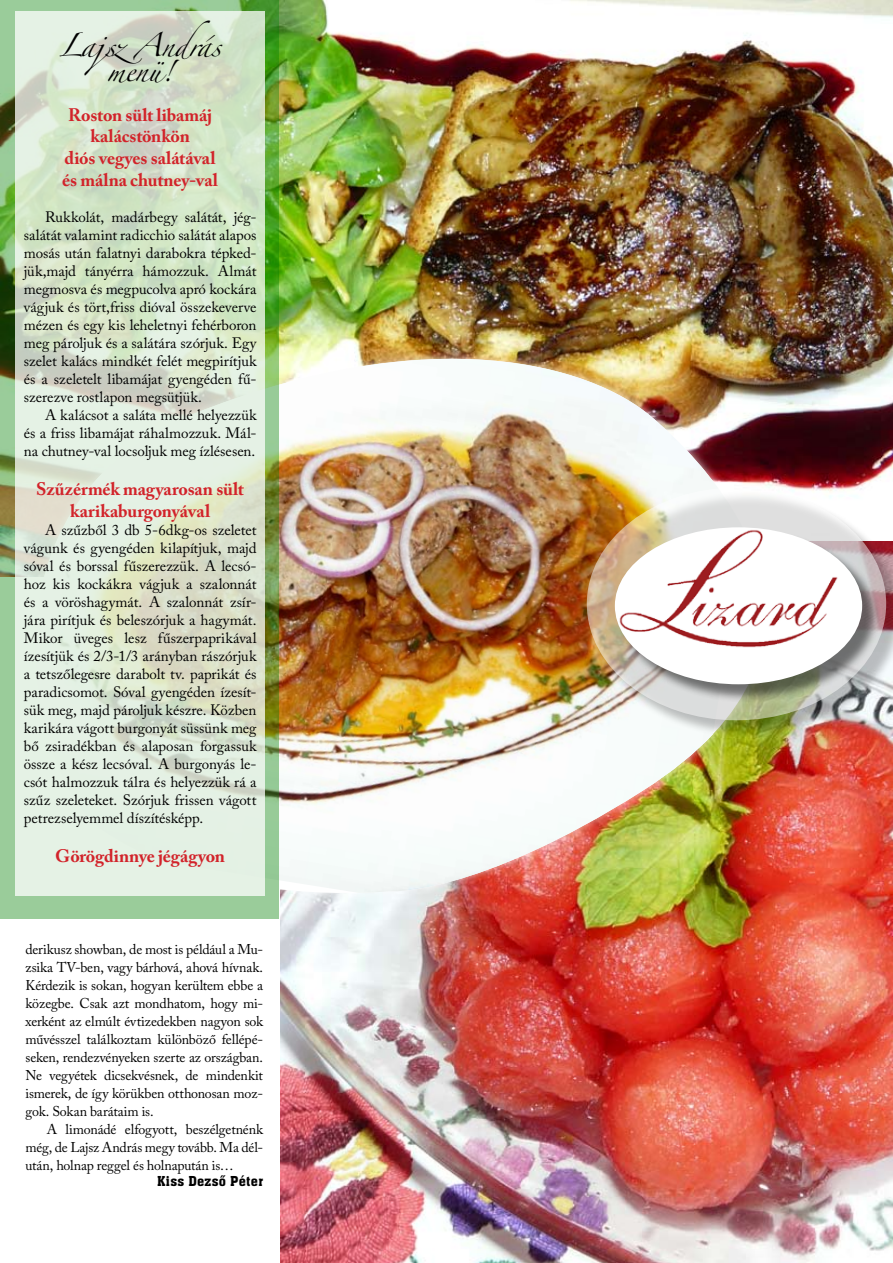
<style>
.page{position:relative;width:893px;height:1263px;background:#fff}
.page>*{position:absolute;margin:0;border:0;box-sizing:border-box;transform-origin:0 0}
.t1{font:21px/25.2px "Zapfino";letter-spacing:-.035em;color:#000;text-align:center}
.t2{font:700 18px/21.6px "Adobe Caslon Pro";letter-spacing:-.005em;color:#d2232a;text-align:center}
.t3{font:15px/18px "Adobe Caslon Pro";color:#000;text-align:justify}
.t4{font:14.1px/18px "Adobe Caslon Pro";letter-spacing:-.01em;color:#000;text-align:justify}
.t5{font:13.5px "Aachen PFL";letter-spacing:.025em;color:#000}
</style>
<div class="page">
<img style="left:279px;top:0;width:614px;height:478px">
<img style="left:281px;top:745px;width:612px;height:518px">
<img style="left:0;top:284px;width:817px;height:693px">
<img style="left:279px;top:320px;width:599px;height:589px">
<img style="left:279px;top:359px;width:466px;height:539px">
<div style="left:589px;top:490px;width:304px;height:255px;background:#000;opacity:.25"></div>
<svg style="left:587px;top:488px;width:299px;height:232px"></svg>
<div style="left:617px;top:530px;width:270px;height:179px;background:#000;opacity:.5"></div>
<div style="left:615px;top:527px;width:247px;height:157px;background:#fff;border-radius:50%"></div>
<img style="left:615px;top:526px;width:229px;height:128px">
<img style="left:0;top:0;width:279px;height:918px">
<svg style="left:16px;top:11px;width:249px;height:885px;background:#dbe7d3"></svg>
<h1 class="t1" style="left:59px;top:36px;width:164px">LajszAndrás menü!</h1>
<p class="t2" style="left:62px;top:104px;width:157px">Roston sült libamáj kalácstönkön<br>diós vegyes salátával és málna chutney-val</p>
<p class="t3" style="left:24px;top:207px;width:234px;text-indent:21px">Rukkolát, madárbegy salátát, jég&shy;salátát valamint radicchio salátát alapos mosás után falatnyi darabokra tépked&shy;jük,majd tányérra hámozzuk. Almát megmosva és megpucolva apró kockára vágjuk és tört,friss dióval összekeverve mézen és egy kis leheletnyi fehérboron meg pároljuk és a salátára szórjuk. Egy szelet kalács mindkét felét megpirítjuk és a szeletelt libamájat gyengéden fű&shy;szerezve rostlapon megsütjük.</p>
<p class="t3" style="left:24px;top:405px;width:234px;text-indent:21px">A kalácsot a saláta mellé helyezzük és a friss libamájat ráhalmozzuk. Mál&shy;na chutney-val locsoljuk meg ízlésesen.</p>
<p class="t2" style="left:36px;top:478px;width:209px">Szűzérmék magyarosan sült karikaburgonyával</p>
<p class="t3" style="left:24px;top:521px;width:234px;text-indent:21px">A szűzből 3 db 5-6dkg-os szeletet vágunk és gyengéden kilapítjuk, majd sóval és borssal fűszerezzük. A lecsó&shy;hoz kis kockákra vágjuk a szalonnát és a vöröshagymát. A szalonnát zsír&shy;jára pirítjuk és beleszórjuk a hagymát.<br>Mikor üveges lesz fűszerpaprikával ízesítjük és 2/3-1/3 arányban rászórjuk a tetszőlegesre darabolt tv. paprikát és paradicsomot. Sóval gyengéden ízesít&shy;sük meg, majd pároljuk készre. Közben karikára vágott burgonyát süssünk meg bő zsiradékban és alaposan forgassuk össze a kész lecsóval. A burgonyás le&shy;csót halmozzuk tálra és helyezzük rá a szűz szeleteket. Szórjuk frissen vágott petrezselyemmel díszítésképp.</p>
<p class="t2" style="left:55px;top:845px;width:171px">Görögdinnye jégágyon</p>
<p class="t4" style="left:26px;top:940px;width:239px">derikusz showban, de most is például a Mu&shy;zsika TV-ben, vagy bárhová, ahová hívnak.<br>Kérdezik is sokan, hogyan kerültem ebbe a közegbe. Csak azt mondhatom, hogy mi&shy;xerként az elmúlt évtizedekben nagyon sok művésszel találkoztam különböző fellépé&shy;seken, rendezvényeken szerte az országban.<br>Ne vegyétek dicsekvésnek, de mindenkit ismerek, de így körükben otthonosan moz&shy;gok. Sokan barátaim is.</p>
<p class="t4" style="left:26px;top:1120px;width:239px;text-indent:21px">A limonádé elfogyott, beszélgetnénk még, de Lajsz András megy tovább. Ma dél&shy;után, holnap reggel és holnapután is…</p>
<p class="t5" style="left:157px;top:1173px;width:107px">Kiss Dezső Péter</p>
</div>
